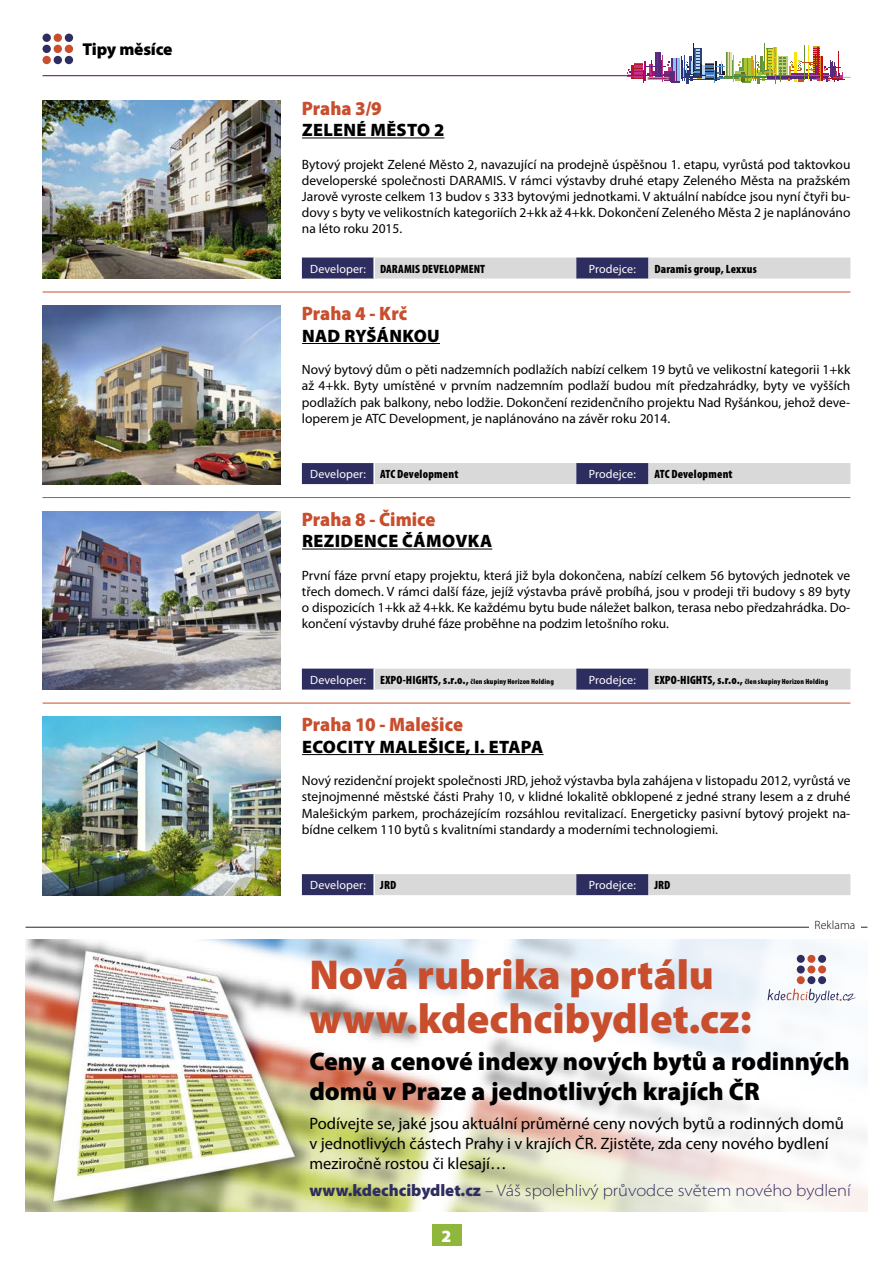
<style>
.page{position:relative;width:893px;height:1263px;background:#fff}
.page>*{position:absolute;margin:0;border:0;box-sizing:border-box;transform-origin:0 0}
.t1{font:900 42px "Myriad Pro";color:#c84e2d}
.t2{font:900 25.5px/30.6px "Myriad Pro";color:#000}
.t3{font:900 19.5px "Myriad Pro";color:#c84e2d;scale:.95 1}
.t4{font:900 18px "Myriad Pro";letter-spacing:.02em;color:#000}
.t5{font:900 17.25px "Myriad Pro";letter-spacing:-.01em;color:#000}
.t6{font:900 17.25px "Myriad Pro";color:#fff}
.t7{font:300 semi-expanded 16.8px "Myriad Pro";color:#2e2d5f}
.t8{font:16.5px/20.2px "Myriad Pro";color:#000}
.t9{font:13.5px/16.2px "Myriad Pro";color:#000;text-align:justify}
.t10{font:12px "Myriad Pro";letter-spacing:.01em;color:#fff}
.t11{font:900 condensed 12px "Myriad Pro";letter-spacing:.015em;color:#000}
.t12{font:300 12px "Myriad Pro";letter-spacing:.005em;color:#000}
.t13{font:900 condensed 7.5px "Myriad Pro";letter-spacing:.025em;color:#000}
.s1{font-size:12px}
.s2{font-weight:900;font-stretch:normal}
</style>
<div class="page">
<div style="left:432px;top:1225px;width:29px;height:21px;background:#8eb73c"></div>
<img style="left:26px;top:940px;width:841px;height:272px">
<hr style="left:43px;top:75px;width:585px;height:1px;background:#58297c">
<svg style="left:627px;top:43px;width:223px;height:41px"></svg>
<hr style="left:627px;top:75px;width:36px;height:1px;background:#58297c">
<div style="left:43px;top:34px;width:8px;height:8px;background:#2e2d5f;border-radius:50%"></div>
<div style="left:54px;top:34px;width:8px;height:8px;background:#c84e2d;border-radius:50%"></div>
<div style="left:65px;top:34px;width:8px;height:8px;background:#2e2d5f;border-radius:50%"></div>
<div style="left:43px;top:45px;width:8px;height:8px;background:#2e2d5f;border-radius:50%"></div>
<div style="left:54px;top:45px;width:8px;height:8px;background:#c84e2d;border-radius:50%"></div>
<div style="left:65px;top:45px;width:8px;height:8px;background:#c84e2d;border-radius:50%"></div>
<div style="left:43px;top:56px;width:8px;height:8px;background:#c84e2d;border-radius:50%"></div>
<div style="left:54px;top:56px;width:8px;height:8px;background:#2e2d5f;border-radius:50%"></div>
<div style="left:65px;top:56px;width:8px;height:8px;background:#2e2d5f;border-radius:50%"></div>
<img style="left:43px;top:100px;width:238px;height:178px">
<hr style="left:302px;top:137px;width:142px;height:1px;background:#000">
<svg style="left:302px;top:258px;width:548px;height:21px;background:#adadba"></svg>
<hr style="left:373px;top:258px;width:2px;height:21px;background:#fff">
<hr style="left:43px;top:292px;width:807px;height:1px;background:#c84e2d">
<hr style="left:43px;top:497px;width:807px;height:1px;background:#c84e2d">
<hr style="left:43px;top:703px;width:807px;height:1px;background:#c84e2d">
<img style="left:43px;top:305px;width:238px;height:179px">
<hr style="left:302px;top:343px;width:138px;height:1px;background:#000">
<svg style="left:302px;top:463px;width:548px;height:21px;background:#acacb9"></svg>
<hr style="left:373px;top:463px;width:2px;height:21px;background:#fff">
<img style="left:43px;top:511px;width:238px;height:179px">
<hr style="left:302px;top:549px;width:190px;height:1px;background:#000">
<svg style="left:302px;top:669px;width:548px;height:21px;background:#adadba"></svg>
<hr style="left:373px;top:669px;width:2px;height:21px;background:#fff">
<img style="left:43px;top:716px;width:238px;height:179px">
<hr style="left:302px;top:754px;width:242px;height:1px;background:#000">
<svg style="left:302px;top:874px;width:548px;height:21px;background:#acacb9"></svg>
<hr style="left:373px;top:874px;width:2px;height:21px;background:#fff">
<hr style="left:26px;top:927px;width:841px;height:1px;background:#272425">
<div style="left:809px;top:918px;width:52px;height:12px;background:#fff"></div>
<svg style="left:768px;top:989px;width:88px;height:14px"></svg>
<div style="left:797px;top:955px;width:8px;height:8px;background:#2e2d5f;border-radius:50%"></div>
<div style="left:807px;top:955px;width:8px;height:8px;background:#c84e2d;border-radius:50%"></div>
<div style="left:818px;top:955px;width:8px;height:8px;background:#2e2d5f;border-radius:50%"></div>
<div style="left:797px;top:965px;width:8px;height:8px;background:#2e2d5f;border-radius:50%"></div>
<div style="left:807px;top:965px;width:8px;height:8px;background:#c84e2d;border-radius:50%"></div>
<div style="left:818px;top:965px;width:8px;height:8px;background:#c84e2d;border-radius:50%"></div>
<div style="left:797px;top:976px;width:8px;height:8px;background:#c84e2d;border-radius:50%"></div>
<div style="left:807px;top:976px;width:8px;height:8px;background:#2e2d5f;border-radius:50%"></div>
<div style="left:818px;top:976px;width:8px;height:8px;background:#2e2d5f;border-radius:50%"></div>
<p class="t5" style="left:83px;top:37px;width:91px">Tipy měsíce</p>
<p class="t3" style="left:302px;top:95px;width:86px">Praha 3/9</p>
<p class="t4" style="left:302px;top:118px;width:144px">ZELENÉ MĚSTO 2</p>
<p class="t9" style="left:302px;top:156px;width:550px">Bytový projekt Zelené Město 2, navazující na prodejně úspěšnou 1. etapu, vyrůstá pod taktovkou developerské společnosti DARAMIS. V rámci výstavby druhé etapy Zeleného Města na pražském Jarově vyroste celkem 13 budov s 333 bytovými jednotkami. V aktuální nabídce jsou nyní čtyři bu&shy;dovy s byty ve velikostních kategoriích 2+kk až 4+kk. Dokončení Zeleného Města 2 je naplánováno na léto roku 2015.</p>
<p class="t10" style="left:310px;top:261px;width:57px">Developer:</p>
<p class="t11" style="left:380px;top:261px;width:106px">DARAMIS DEVELOPMENT</p>
<p class="t10" style="left:589px;top:261px;width:48px">Prodejce:</p>
<p class="t11" style="left:654px;top:261px;width:104px">Daramis group, Lexxus</p>
<p class="t3" style="left:302px;top:300px;width:112px">Praha 4 - Krč</p>
<p class="t4" style="left:302px;top:324px;width:139px">NAD RYŠÁNKOU</p>
<p class="t9" style="left:302px;top:361px;width:550px">Nový bytový dům o pěti nadzemních podlažích nabízí celkem 19 bytů ve velikostní kategorii 1+kk až 4+kk. Byty umístěné v prvním nadzemním podlaží budou mít předzahrádky, byty ve vyšších podlažích pak balkony, nebo lodžie. Dokončení rezidenčního projektu Nad Ryšánkou, jehož deve&shy;loperem je ATC Development, je naplánováno na závěr roku 2014.</p>
<p class="t10" style="left:310px;top:467px;width:57px">Developer:</p>
<p class="t11" style="left:380px;top:466px;width:80px">ATC Development</p>
<p class="t10" style="left:589px;top:467px;width:48px">Prodejce:</p>
<p class="t11" style="left:654px;top:466px;width:80px">ATC Development</p>
<p class="t3" style="left:302px;top:506px;width:142px">Praha 8 - Čimice</p>
<p class="t4" style="left:302px;top:529px;width:192px">REZIDENCE ČÁMOVKA</p>
<p class="t9" style="left:302px;top:567px;width:550px">První fáze první etapy projektu, která již byla dokončena, nabízí celkem 56 bytových jednotek ve třech domech. V rámci další fáze, jejíž výstavba právě probíhá, jsou v prodeji tři budovy s 89 byty o dispozicích 1+kk až 4+kk. Ke každému bytu bude náležet balkon, terasa nebo předzahrádka. Do&shy;končení výstavby druhé fáze proběhne na podzim letošního roku.</p>
<p class="t10" style="left:310px;top:672px;width:57px">Developer:</p>
<p class="t13" style="left:380px;top:676px;width:175px"><span class="s1">EXPO-HIGHTS, s.r.o.,</span> člen skupiny Horizon Holding</p>
<p class="t10" style="left:589px;top:672px;width:48px">Prodejce:</p>
<p class="t13" style="left:654px;top:676px;width:175px"><span class="s1">EXPO-HIGHTS, s.r.o.,</span> člen skupiny Horizon Holding</p>
<p class="t3" style="left:302px;top:711px;width:171px">Praha 10 - Malešice</p>
<p class="t4" style="left:302px;top:735px;width:243px">ECOCITY MALEŠICE, I. ETAPA</p>
<p class="t9" style="left:302px;top:772px;width:550px">Nový rezidenční projekt společnosti JRD, jehož výstavba byla zahájena v listopadu 2012, vyrůstá ve stejnojmenné městské části Prahy 10, v klidné lokalitě obklopené z jedné strany lesem a z druhé Malešickým parkem, procházejícím rozsáhlou revitalizací. Energeticky pasivní bytový projekt na&shy;bídne celkem 110 bytů s kvalitními standardy a moderními technologiemi.</p>
<p class="t10" style="left:310px;top:878px;width:57px">Developer:</p>
<p class="t11" style="left:380px;top:877px;width:17px">JRD</p>
<p class="t10" style="left:589px;top:878px;width:48px">Prodejce:</p>
<p class="t11" style="left:654px;top:877px;width:17px">JRD</p>
<p class="t1" style="left:309px;top:947px;width:406px">Nová rubrika portálu</p>
<p class="t12" style="left:814px;top:918px;width:42px">Reklama</p>
<p class="t1" style="left:309px;top:990px;width:444px">www.kdechcibydlet.cz:</p>
<p class="t2" style="left:309px;top:1045px;width:542px">Ceny a cenové indexy nových bytů a rodinných domů v Praze a jednotlivých krajích ČR</p>
<p class="t8" style="left:309px;top:1113px;width:536px">Podívejte se, jaké jsou aktuální průměrné ceny nových bytů a rodinných domů v jednotlivých částech Prahy i v krajích ČR. Zjistěte, zda ceny nového bydlení meziročně rostou či klesají…</p>
<p class="t7" style="left:309px;top:1180px;width:543px"><span class="s2">www.kdechcibydlet.cz</span> – Váš spolehlivý průvodce světem nového bydlení</p>
<p class="t6" style="left:442px;top:1224px;width:11px">2</p>
</div>
